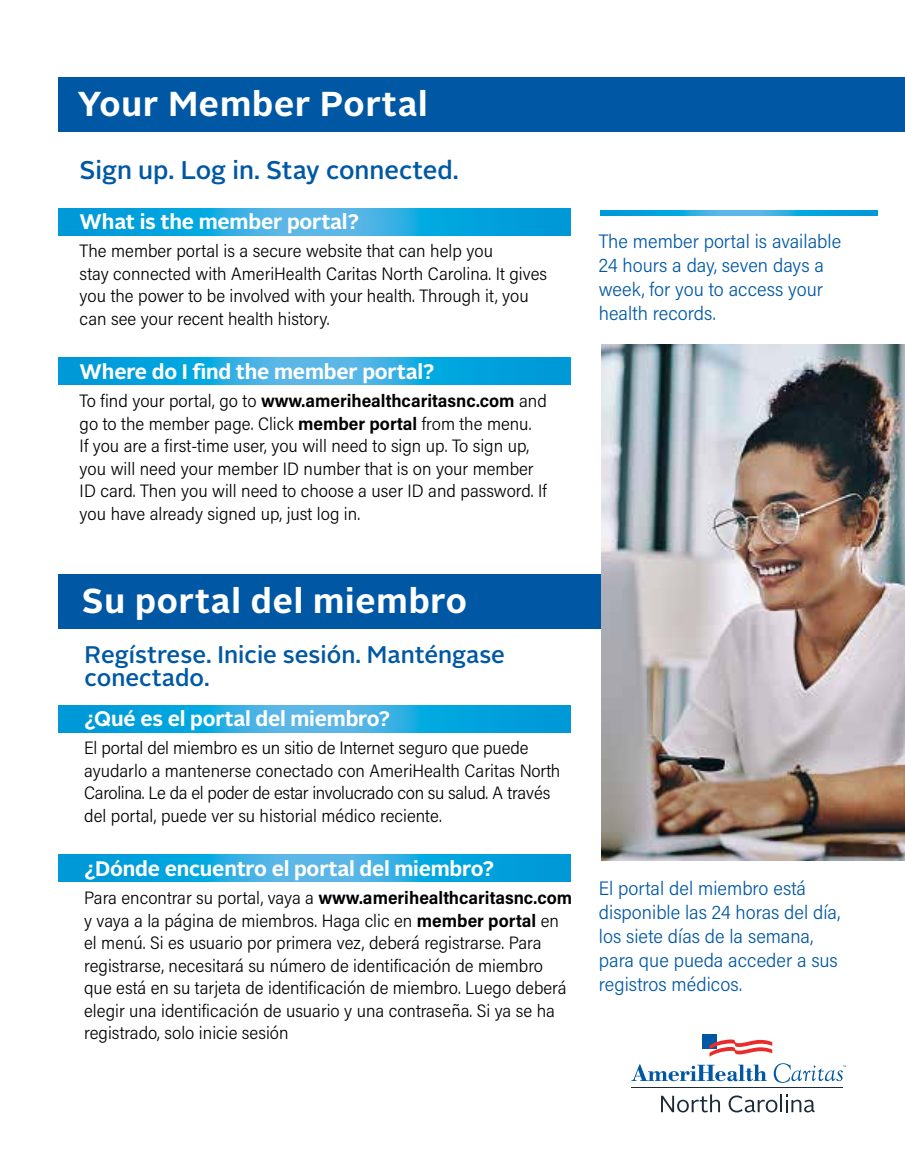
<style>
.page{position:relative;width:905px;height:1175px;background:#fff}
.page>*{position:absolute;margin:0;border:0;box-sizing:border-box;transform-origin:0 0}
.t1{font:700 34.5px "Alright Sans";letter-spacing:.025em;color:#fff}
.t2{font:500 25.5px "Alright Sans";color:#0058a4}
.t3{font:500 24px/22.5px "Alright Sans";color:#0058a4}
.t4{font:700 21px "Alright Sans";letter-spacing:-.01em;color:#fff}
.t5{font:300 19.5px/24px "Acumin Pro Semi Cond";color:#0058a4}
.t6{font:300 18px/22.5px "Acumin Pro Semi Cond";color:#000}
.s1{font-weight:700}
</style>
<div class="page">
<div style="left:702px;top:1034px;width:15px;height:15px;background:#0058a4"></div>
<svg style="left:600px;top:210px;width:278px;height:6px;background:#1da8df"></svg>
<svg style="left:59px;top:209px;width:512px;height:27px;background:#1da8df"></svg>
<svg style="left:59px;top:705px;width:512px;height:27px;background:#1da8df"></svg>
<div style="left:58px;top:77px;width:846px;height:54px;background:#0058a4"></div>
<svg style="left:59px;top:358px;width:512px;height:27px;background:#1da8df"></svg>
<div style="left:59px;top:574px;width:556px;height:54px;background:#0058a4"></div>
<svg style="left:59px;top:854px;width:512px;height:27px;background:#1da8df"></svg>
<img style="left:601px;top:344px;width:303px;height:516px">
<svg style="left:709px;top:1039px;width:63px;height:17px"></svg>
<svg style="left:631px;top:1064px;width:135px;height:17px"></svg>
<svg style="left:661px;top:1094px;width:59px;height:18px"></svg>
<svg style="left:728px;top:1094px;width:86px;height:18px"></svg>
<hr style="left:631px;top:1087px;width:211px;height:1px;background:#1d2b39">
<svg style="left:773px;top:1063px;width:73px;height:19px"></svg>
<p class="t1" style="left:77px;top:80px;width:352px">Your Member Portal</p>
<h2 class="t2" style="left:80px;top:152px;width:380px">Sign up. Log in. Stay connected.</h2>
<p class="t4" style="left:80px;top:206px;width:281px">What is the member portal?</p>
<p class="t6" style="left:80px;top:239px;width:469px">The member portal is a secure website that can help you<br>stay connected with AmeriHealth Caritas North Carolina. It gives you the power to be involved with your health. Through it, you can see your recent health history.</p>
<p class="t4" style="left:80px;top:356px;width:356px">Where do I fnd the member portal?</p>
<p class="t6" style="left:80px;top:389px;width:469px">To find your portal, go to <span class="s1">www.amerihealthcaritasnc.com</span> and go to the member page. Click <span class="s1">member portal</span> from the menu.<br>If you are a first-time user, you will need to sign up. To sign up, you will need your member ID number that is on your member ID card. Then you will need to choose a user ID and password. If you have already signed up, just log in.</p>
<p class="t1" style="left:82px;top:576px;width:386px">Su portal del miembro</p>
<h2 class="t3" style="left:85px;top:644px;width:422px">Regístrese. Inicie sesión. Manténgase conectado.</h2>
<p class="t4" style="left:84px;top:703px;width:307px">¿Qué es el portal del miembro?</p>
<p class="t6" style="left:84px;top:736px;width:477px">El portal del miembro es un sitio de Internet seguro que puede ayudarlo a mantenerse conectado con AmeriHealth Caritas North Carolina. Le da el poder de estar involucrado con su salud. A través del portal, puede ver su historial médico reciente.</p>
<p class="t4" style="left:84px;top:853px;width:411px">¿Dónde encuentro el portal del miembro?</p>
<p class="t6" style="left:84px;top:886px;width:489px">Para encontrar su portal, vaya a <span class="s1">www.amerihealthcaritasnc.com </span>y vaya a la página de miembros. Haga clic en <span class="s1">member portal</span> en el menú. Si es usuario por primera vez, deberá registrarse. Para registrarse, necesitará su número de identificación de miembro que está en su tarjeta de identificación de miembro. Luego deberá elegir una identificación de usuario y una contraseña. Si ya se ha registrado, solo inicie sesión</p>
<p class="t5" style="left:598px;top:228px;width:244px">The member portal is available<br>24 hours a day, seven days a week, for you to access your health records.</p>
<p class="t5" style="left:598px;top:875px;width:243px">El portal del miembro está disponible las 24 horas del día, los siete días de la semana, para que pueda acceder a sus registros médicos.</p>
</div>
